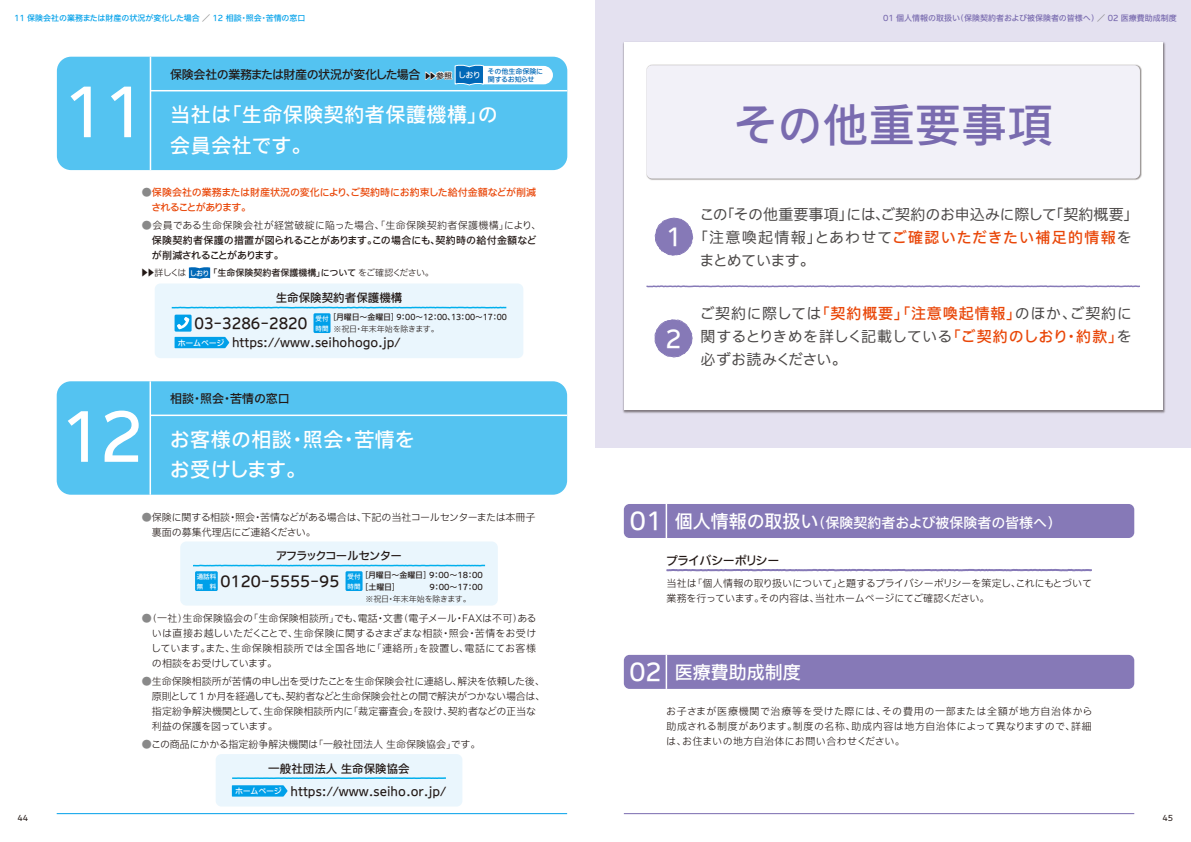
<style>
.page{position:relative;width:1191px;height:842px;background:#fff}
.page>*{position:absolute;margin:0;border:0;box-sizing:border-box;transform-origin:0 0}
.t1{font:500 65px "Iwa UCDA Goth Std";color:#fff}
.t2{font:500 45px "Iwa UCDA Goth Std";letter-spacing:.025em;color:#796baf}
.t3{font:500 24px "Iwa UCDA Goth Std";color:#fff}
.t4{font:500 20px/30px "Iwa UCDA Goth Std";letter-spacing:.025em;color:#fff}
.t5{font:500 18px "Iwa UCDA Goth Std";color:#fff}
.t6{font:100 15px/23px "Iwa UCDA Goth Std";letter-spacing:.01em;color:#4c4948;text-align:justify}
.t7{font:100 15px "Iwa UCDA Goth Std";letter-spacing:.09em;color:#4c4948}
.t8{font:500 15px "Iwa UCDA Goth Std";color:#221815;scale:.95 1}
.t9{font:500 15px "Iwa UCDA Goth Std";color:#221815}
.t10{font:100 15px "Iwa UCDA Goth Std";letter-spacing:-.04em;color:#4c4948}
.t11{font:500 14px "Iwa UCDA Goth Std";color:#fff}
.t12{font:500 12px "Iwa UCDA Goth Std";letter-spacing:-.01em;color:#221815}
.t13{font:500 12px "Iwa UCDA Goth Std";letter-spacing:-.035em;color:#221815}
.t14{font:500 12px "Iwa UCDA Goth Std";letter-spacing:-.05em;color:#221815}
.t15{font:500 11.5px "Iwa UCDA Goth Std";color:#221815}
.t16{font:500 11.5px "Iwa UCDA Goth Std";letter-spacing:-.08em;color:#221815}
.t17{font:300 10px/15px "Iwa UCDA Goth Std";letter-spacing:-.01em;color:#221815}
.t18{font:500 10px/15px "Iwa UCDA Goth Std";letter-spacing:.02em;color:#221815}
.t19{font:500 10px/15px "Iwa UCDA Goth Std";letter-spacing:-.01em;color:#e94709}
.t20{font:500 9px "Iwa UCDA Goth Std";color:#221815}
.t21{font:300 9px "Iwa UCDA Goth Std";color:#221815}
.t22{font:500 8px/12px "Iwa UCDA Goth Std";color:#221815}
.t23{font:500 8px "Iwa UCDA Goth Std";color:#00a0e9}
.t24{font:500 8px "Iwa UCDA Goth Std";color:#796baf}
.t25{font:300 8px "Iwa UCDA Goth Std";letter-spacing:-.03em;color:#221815}
.t26{font:500 8px "Iwa UCDA Goth Std";letter-spacing:-.035em;color:#fff}
.t27{font:100 8px "Iwa UCDA Goth Std";color:#221815}
.t28{font:500 7px/7.5px "Iwa UCDA Goth Std";letter-spacing:-.01em;color:#0068b7}
.t29{font:500 7px "Iwa UCDA Goth Std";color:#fff}
.t30{font:500 6.5px/9.8px "Iwa UCDA Goth Std";color:#fff}
.t31{font:300 6.3px "Iwa UCDA Goth Std";color:#221815;scale:1.43 1}
.t32{font:500 5.6px "Iwa UCDA Goth Std";color:#221815;scale:1.43 1}
.s1{color:#898989}
.s2{color:#221815}
.s3{font-weight:300;color:#898989}
.s4{font-weight:300}
.s5{font-weight:500;color:#e94709}
.s6{font-size:24px}
.s7{font-size:18px}
</style>
<div class="page">
<hr style="left:624px;top:813px;width:510px;height:1px;background:#796baf">
<hr style="left:57px;top:813px;width:510px;height:1px;background:#00a0e9">
<div style="left:57px;top:57px;width:510px;height:113px;background:#54c3f1;border-radius:14px"></div>
<hr style="left:150px;top:57px;width:1px;height:113px;background:#fff">
<hr style="left:150px;top:90px;width:417px;height:1px;background:#fff">
<div style="left:155px;top:283px;width:368px;height:75px;background:#eaf6fd;border-radius:6px"></div>
<div style="left:175px;top:315px;width:17px;height:17px;background:#00a0e9"></div>
<svg style="left:177px;top:317px;width:12px;height:13px"></svg>
<div style="left:313px;top:313px;width:17px;height:20px;background:#00a0e9;border-radius:2px"></div>
<svg style="left:175px;top:337px;width:54px;height:11px"></svg>
<svg style="left:171px;top:306px;width:336px;height:3px"></svg>
<svg style="left:189px;top:267px;width:21px;height:12px"></svg>
<div style="left:216px;top:754px;width:246px;height:52px;background:#eaf6fd;border-radius:6px"></div>
<svg style="left:231px;top:777px;width:215px;height:20px"></svg>
<svg style="left:425px;top:64px;width:128px;height:22px"></svg>
<div style="left:180px;top:541px;width:318px;height:65px;background:#eaf6fd;border-radius:6px"></div>
<svg style="left:193px;top:564px;width:293px;height:3px"></svg>
<div style="left:345px;top:571px;width:17px;height:20px;background:#00a0e9;border-radius:2px"></div>
<div style="left:195px;top:571px;width:23px;height:20px;background:#00a0e9;border-radius:2px"></div>
<div style="left:57px;top:381px;width:510px;height:114px;background:#54c3f1;border-radius:14px"></div>
<hr style="left:149px;top:381px;width:2px;height:114px;background:#fff">
<hr style="left:150px;top:415px;width:417px;height:1px;background:#fff">
<div style="left:595px;top:0;width:596px;height:447px;background:#e4e1f0"></div>
<img style="left:623px;top:42px;width:543px;height:372px">
<div style="left:624px;top:43px;width:538px;height:367px;background:#fff"></div>
<img style="left:646px;top:64px;width:496px;height:116px">
<div style="left:646px;top:65px;width:494px;height:114px;background:#f2f1f8;border-radius:6px"></div>
<svg style="left:646px;top:285px;width:494px;height:3px"></svg>
<svg style="left:654px;top:217px;width:39px;height:39px"></svg>
<svg style="left:654px;top:319px;width:39px;height:39px"></svg>
<div style="left:624px;top:504px;width:510px;height:34px;background:#8679b7;border-radius:6px"></div>
<hr style="left:665px;top:504px;width:2px;height:34px;background:#fff">
<svg style="left:666px;top:569px;width:426px;height:3px"></svg>
<div style="left:624px;top:655px;width:510px;height:34px;background:#8679b7;border-radius:6px"></div>
<hr style="left:665px;top:655px;width:2px;height:34px;background:#fff">
<p class="t23" style="left:14px;top:12px;width:293px">11 保険会社の業務または財産の状況が変化した場合 <span class="s1">／</span> 12 相談・照会・苦情の窓口</p>
<p class="t24" style="left:883px;top:12px;width:295px">01 個人情報の取扱い（保険契約者および被保険者の皆様へ）<span class="s1">／</span> 02 医療費助成制度</p>
<h1 class="t1" style="left:62px;top:65px;width:85px">11</h1>
<p class="t13" style="left:170px;top:65px;width:252px">保険会社の業務または財産の状況が変化した場合</p>
<p class="t32" style="left:432px;top:72px;width:7px;rotate:90deg">▲</p>
<p class="t32" style="left:437px;top:72px;width:7px;rotate:90deg">▲</p>
<p class="t26" style="left:436px;top:69px;width:46px"><span class="s2">参照</span> しおり</p>
<p class="t28" style="left:487px;top:67px;width:57px">その他生命保険に関するお知らせ</p>
<h3 class="t4" style="left:170px;top:99px;width:329px">当社は「生命保険契約者保護機構」の会員会社です。</h3>
<p class="t19" style="left:151px;top:184px;width:386px;text-indent:-9px"><span class="s3">●</span>保険会社の業務または財産状況の変化により、ご契約時にお約束した給付金額などが削減されることがあります。</p>
<p class="t18" style="left:152px;top:217px;width:390px;text-indent:-10px"><span class="s3">●</span><span class="s4">会員である生命保険会社が経営破綻に陥った場合、「生命保険契約者保護機構」により、</span>保険契約者保護の措置が図られることがあります。この場合にも、契約時の給付金額などが削減されることがあります。</p>
<p class="t31" style="left:149px;top:268px;width:8px;rotate:90deg">▲</p>
<p class="t31" style="left:155px;top:268px;width:8px;rotate:90deg">▲</p>
<p class="t21" style="left:155px;top:266px;width:33px">詳しくは</p>
<p class="t20" style="left:209px;top:266px;width:227px">「生命保険契約者保護機構」について <span class="s4">をご確認ください。</span></p>
<p class="t15" style="left:276px;top:289px;width:128px">生命保険契約者保護機構</p>
<h3 class="t8" style="left:194px;top:313px;width:120px">03-3286-2820</h3>
<p class="t12" style="left:232px;top:334px;width:170px">https://www.seihohogo.jp/</p>
<p class="t29" style="left:190px;top:268px;width:21px">しおり</p>
<p class="t22" style="left:333px;top:311px;width:175px">[月曜日～金曜日] 9：00～12：00、13：00～17：00</p>
<p class="t25" style="left:333px;top:324px;width:107px">※祝日・年末年始を除きます。</p>
<p class="t30" style="left:315px;top:313px;width:14px">受付時間</p>
<p class="t26" style="left:178px;top:337px;width:48px">ホームページ</p>
<p class="t12" style="left:170px;top:390px;width:121px">相談・照会・苦情の窓口</p>
<h1 class="t1" style="left:60px;top:389px;width:85px">12</h1>
<h3 class="t4" style="left:170px;top:423px;width:247px">お客様の相談・照会・苦情をお受けします。</h3>
<p class="t17" style="left:152px;top:509px;width:385px;text-indent:-10px"><span class="s1">●</span>保険に関する相談・照会・苦情などがある場合は、下記の当社コールセンターまたは本冊子裏面の募集代理店にご連絡ください。</p>
<p class="t16" style="left:276px;top:547px;width:128px">アフラックコールセンター</p>
<h3 class="t9" style="left:221px;top:570px;width:120px">0120-5555-95</h3>
<p class="t22" style="left:365px;top:569px;width:119px">[月曜日～金曜日] 9：00～18：00 [土曜日]</p>
<p class="t30" style="left:347px;top:571px;width:14px">受付時間</p>
<p class="t30" style="left:197px;top:571px;width:21px">通話料無　料</p>
<p class="t17" style="left:151px;top:610px;width:387px;text-align:justify;text-indent:-9px"><span class="s1">●</span>（一社）生命保険協会の「生命保険相談所」でも、電話・文書（電子メール・FAXは不可）あるいは直接お越しいただくことで、生命保険に関するさまざまな相談・照会・苦情をお受けしています。また、生命保険相談所では全国各地に「連絡所」を設置し、電話にてお客様の相談をお受けしています。</p>
<p class="t17" style="left:152px;top:673px;width:395px;text-indent:-10px"><span class="s1">●</span>生命保険相談所が苦情の申し出を受けたことを生命保険会社に連絡し、解決を依頼した後、原則として１か月を経過しても、契約者などと生命保険会社との間で解決がつかない場合は、指定紛争解決機関として、生命保険相談所内に「裁定審査会」を設け、契約者などの正当な利益の保護を図っています。</p>
<p class="t17" style="left:142px;top:736px;width:340px"><span class="s1">●</span>この商品にかかる指定紛争解決機関は「一般社団法人 生命保険協会」です。</p>
<p class="t22" style="left:429px;top:581px;width:55px">9：00～17：00</p>
<p class="t25" style="left:365px;top:594px;width:107px">※祝日・年末年始を除きます。</p>
<p class="t15" style="left:268px;top:760px;width:143px">一般社団法人 生命保険協会</p>
<p class="t12" style="left:235px;top:782px;width:213px"><sup>ホームページ</sup> https://www.seiho.or.jp/</p>
<h2 class="t2" style="left:733px;top:92px;width:321px">その他重要事項</h2>
<h3 class="t3" style="left:666px;top:220px;width:18px">1</h3>
<h3 class="t3" style="left:665px;top:321px;width:18px">2</h3>
<h3 class="t6" style="left:699px;top:202px;width:441px">この「その他重要事項」には、ご契約のお申込みに際して「契約概要」</h3>
<h3 class="t7" style="left:693px;top:227px;width:440px">「注意喚起情報」とあわせて<span class="s5">ご確認いただきたい補足的情報</span>を</h3>
<h3 class="t10" style="left:699px;top:250px;width:117px">まとめています。</h3>
<h3 class="t6" style="left:699px;top:301px;width:434px">ご契約に際しては<span class="s5">「契約概要」「注意喚起情報」</span>のほか、ご契約に関するとりきめを詳しく記載している<span class="s5">「ご契約のしおり・約款」</span>を必ずお読みください。</h3>
<h3 class="t11" style="left:630px;top:513px;width:433px"><span class="s6">01</span> <span class="s7">個人情報の取扱い</span>（保険契約者および被保険者の皆様へ）</h3>
<p class="t14" style="left:666px;top:552px;width:115px">プライバシーポリシー</p>
<p class="t17" style="left:666px;top:575px;width:427px">当社は「個人情報の取り扱いについて」と題するプライバシーポリシーを策定し、これにもとづいて業務を行っています。その内容は、当社ホームページにてご確認ください。</p>
<h3 class="t5" style="left:629px;top:659px;width:173px"><span class="s6">02</span> 医療費助成制度</h3>
<p class="t17" style="left:666px;top:703px;width:428px;text-align:justify">お子さまが医療機関で治療等を受けた際には、その費用の一部または全額が地方自治体から助成される制度があります。制度の名称、助成内容は地方自治体によって異なりますので、詳細は、お住まいの地方自治体にお問い合わせください。</p>
<p class="t27" style="left:18px;top:812px;width:12px">44</p>
<p class="t27" style="left:1162px;top:812px;width:12px">45</p>
</div>
